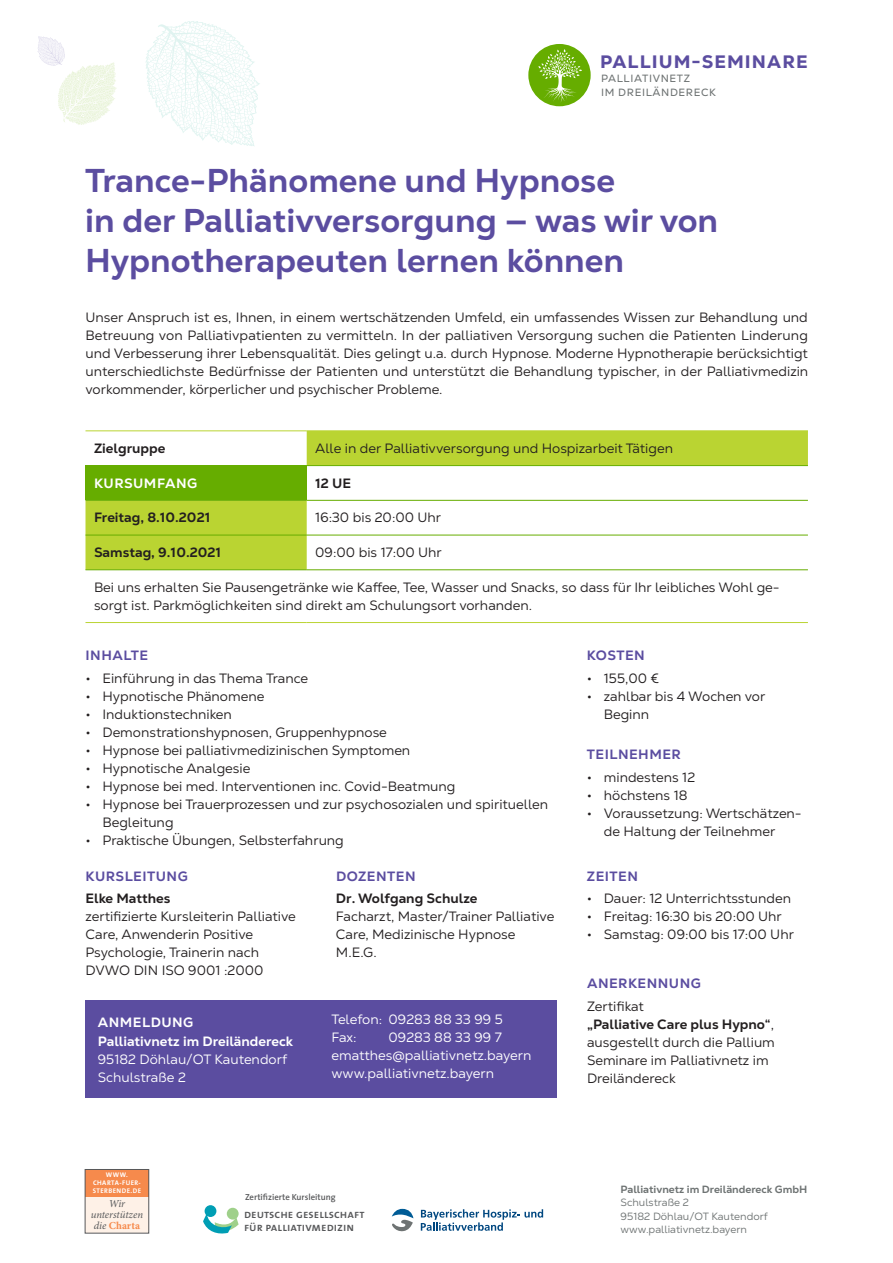
<style>
.page{position:relative;width:893px;height:1263px;background:#fff}
.page>*{position:absolute;margin:0;border:0;box-sizing:border-box;transform-origin:0 0}
.t1{font:800 33px/39.6px "Nexa Text";color:#5b4da0}
.t2{font:800 18px "Nexa Text";letter-spacing:.06em;color:#5b4da0}
.fließ{font:13.5px/18px "Nexa Text";color:#231f20}
.fließ-2{font:13.5px "Nexa Text";color:#fff}
.fließ-3{font:800 13.5px "Nexa Text";color:#231f20}
.kÜ{font:800 13.5px "Nexa Text";letter-spacing:.035em;color:#5b4da0}
.fließ-4{font:800 13.5px "Nexa Text";color:#fff}
.fließ-5{font:800 13.5px "Nexa Text";letter-spacing:.035em;color:#fff}
.kÜ-2{font:800 13.5px "Nexa Text";letter-spacing:.035em;color:#fff}
.t3{font:11.85px/12.8px "The Sans Semi Bold Caps";letter-spacing:.005em;color:#57585a}
.t4{font:italic 10.65px/11.2px "Minion Pro";letter-spacing:-.01em;color:#57585a;text-align:center}
.fließ-6{font:10.5px "Nexa Text";color:#6e7373}
.fließ-7{font:800 10.5px "Nexa Text";color:#6e7373}
.t5{font:10.5px "Nexa Text";letter-spacing:.06em;color:#6e7373}
.t6{font:600 8.7px "The Sans";color:#57585a}
.t7{font:700 6.75px/7.9px "The Sans";letter-spacing:.065em;color:#fff;text-align:center}
.s1{font-weight:400}
.s2{font-weight:700;font-style:normal;color:#f68a4c}
</style>
<div class="page">
<div style="left:528px;top:44px;width:63px;height:62px;background:#66ad00;border-radius:50%"></div>
<svg style="left:539px;top:49px;width:43px;height:54px"></svg>
<svg style="left:392px;top:1209px;width:21px;height:23px"></svg>
<svg style="left:421px;top:1209px;width:122px;height:22px"></svg>
<div style="left:85px;top:1169px;width:64px;height:64px;background:#fef1e7"></div>
<div style="left:85px;top:1169px;width:64px;height:27px;background:#f68a4c"></div>
<div style="left:85px;top:1169px;width:64px;height:64px;border:1px solid #57585a"></div>
<svg style="left:85px;top:431px;width:723px;height:138px"></svg>
<div style="left:85px;top:466px;width:222px;height:34px;background:#66ad00"></div>
<hr style="left:85px;top:430px;width:222px;height:1px;background:#bad432">
<hr style="left:307px;top:430px;width:501px;height:1px;background:#bad432">
<hr style="left:85px;top:622px;width:222px;height:1px;background:#bad432">
<hr style="left:307px;top:622px;width:501px;height:1px;background:#bad432">
<hr style="left:85px;top:465px;width:222px;height:1px;background:#66ad00">
<hr style="left:307px;top:465px;width:501px;height:1px;background:#66ad00">
<hr style="left:85px;top:500px;width:222px;height:1px;background:#66ad00">
<hr style="left:307px;top:500px;width:501px;height:1px;background:#66ad00">
<hr style="left:85px;top:535px;width:222px;height:1px;background:#66ad00">
<hr style="left:307px;top:535px;width:501px;height:1px;background:#66ad00">
<hr style="left:85px;top:569px;width:222px;height:1px;background:#66ad00">
<hr style="left:307px;top:569px;width:501px;height:1px;background:#66ad00">
<div style="left:85px;top:1000px;width:472px;height:98px;background:#5b4da0"></div>
<svg style="left:146px;top:21px;width:114px;height:125px"></svg>
<svg style="left:37px;top:36px;width:80px;height:89px"></svg>
<div style="left:205px;top:1205px;width:11px;height:12px;background:#009eb4;border-radius:50%"></div>
<div style="left:227px;top:1208px;width:12px;height:11px;background:#9fd08a;border-radius:50%"></div>
<svg style="left:203px;top:1213px;width:36px;height:21px"></svg>
<p class="t2" style="left:600px;top:50px;width:209px">PALLIUM-SEMINARE</p>
<p class="t5" style="left:601px;top:72px;width:91px">PALLIATIVNETZ</p>
<p class="t5" style="left:601px;top:86px;width:116px">IM DREILÄNDERECK</p>
<p class="t1" style="left:85px;top:161px;width:635px">Trance-Phänomene und Hypnose<br>in der Palliativversorgung — was wir von<br>Hypnotherapeuten lernen können</p>
<p class="fließ" style="left:85px;top:308px;width:724px;text-align:justify">Unser Anspruch ist es, Ihnen, in einem wertschätzenden Umfeld, ein umfassendes Wissen zur Behandlung und Betreuung von Palliativpatienten zu vermitteln. In der palliativen Versorgung suchen die Patienten Linderung und Verbesserung ihrer Lebensqualität. Dies gelingt u.a. durch Hypnose. Moderne Hypnotherapie berücksichtigt unterschiedlichste Bedürfnisse der Patienten und unterstützt die Behandlung typischer, in der Palliativmedizin vorkommender, körperlicher und psychischer Probleme.</p>
<p class="fließ-3" style="left:94px;top:439px;width:73px">Zielgruppe</p>
<p class="fließ" style="left:315px;top:439px;width:359px">Alle in der Palliativversorgung und Hospizarbeit Tätigen</p>
<p class="fließ-5" style="left:94px;top:474px;width:105px">KURSUMFANG</p>
<p class="fließ-3" style="left:315px;top:474px;width:37px">12 UE</p>
<p class="fließ-3" style="left:94px;top:509px;width:118px">Freitag, 8.10.2021</p>
<p class="fließ" style="left:315px;top:508px;width:127px">16:30 bis 20:00 Uhr</p>
<p class="fließ-3" style="left:94px;top:544px;width:129px">Samstag, 9.10.2021</p>
<p class="fließ" style="left:315px;top:543px;width:128px">09:00 bis 17:00 Uhr</p>
<p class="fließ" style="left:94px;top:578px;width:687px">Bei uns erhalten Sie Pausengetränke wie Kaffee, Tee, Wasser und Snacks, so dass für Ihr leibliches Wohl ge&shy;sorgt ist. Parkmöglichkeiten sind direkt am Schulungsort vorhanden.</p>
<p class="kÜ" style="left:86px;top:647px;width:64px">INHALTE</p>
<p class="fließ" style="left:85px;top:669px;width:224px">• Einführung in das Thema Trance</p>
<p class="fließ" style="left:85px;top:687px;width:180px">• Hypnotische Phänomene</p>
<p class="fließ" style="left:85px;top:705px;width:148px">• Induktionstechniken</p>
<p class="fließ" style="left:85px;top:723px;width:303px">• Demonstrationshypnosen, Gruppenhypnose</p>
<p class="fließ" style="left:85px;top:741px;width:326px">• Hypnose bei palliativmedizinischen Symptomen</p>
<p class="fließ" style="left:85px;top:759px;width:166px">• Hypnotische Analgesie</p>
<p class="fließ" style="left:85px;top:777px;width:372px">• Hypnose bei med. Interventionen inc. Covid-Beatmung</p>
<p class="fließ" style="left:102px;top:795px;width:447px;text-indent:-17px">• Hypnose bei Trauerprozessen und zur psychosozialen und spirituellen<br>Begleitung</p>
<p class="fließ" style="left:85px;top:831px;width:260px">• Praktische Übungen, Selbsterfahrung</p>
<p class="kÜ" style="left:86px;top:867px;width:104px">KURSLEITUNG</p>
<p class="fließ-3" style="left:85px;top:890px;width:86px">Elke Matthes</p>
<p class="fließ" style="left:85px;top:907px;width:212px">zertifizierte Kursleiterin Palliative<br>Care, Anwenderin Positive<br>Psychologie, Trainerin nach<br>DVWO DIN ISO 9001 :2000</p>
<p class="kÜ" style="left:336px;top:867px;width:81px">DOZENTEN</p>
<p class="fließ-3" style="left:336px;top:890px;width:143px">Dr. Wolfgang Schulze</p>
<p class="fließ" style="left:336px;top:907px;width:220px">Facharzt, Master/Trainer Palliative</p>
<p class="fließ" style="left:336px;top:925px;width:181px">Care, Medizinische Hypnose<br>M.E.G.</p>
<p class="kÜ-2" style="left:98px;top:1013px;width:97px">ANMELDUNG</p>
<p class="fließ-4" style="left:98px;top:1033px;width:197px">Palliativnetz im Dreiländereck</p>
<p class="fließ-2" style="left:98px;top:1051px;width:191px">95182 Döhlau/OT Kautendorf</p>
<p class="fließ-2" style="left:98px;top:1069px;width:90px">Schulstraße 2</p>
<p class="fließ-2" style="left:331px;top:1011px;width:173px">Telefon: 09283 88 33 99 5</p>
<p class="fließ-2" style="left:331px;top:1029px;width:27px">Fax:</p>
<p class="fließ-2" style="left:388px;top:1029px;width:115px">09283 88 33 99 7</p>
<p class="fließ-2" style="left:331px;top:1047px;width:201px">ematthes@palliativnetz.bayern</p>
<p class="fließ-2" style="left:331px;top:1065px;width:164px">www.palliativnetz.bayern</p>
<p class="kÜ" style="left:587px;top:647px;width:59px">KOSTEN</p>
<p class="fließ" style="left:587px;top:669px;width:74px">• 155,00 €</p>
<p class="fließ" style="left:604px;top:687px;width:163px;text-indent:-17px">• zahlbar bis 4 Wochen vor<br>Beginn</p>
<p class="kÜ" style="left:587px;top:746px;width:96px">TEILNEHMER</p>
<p class="fließ" style="left:587px;top:768px;width:110px">• mindestens 12</p>
<p class="fließ" style="left:587px;top:786px;width:102px">• höchstens 18</p>
<p class="fließ" style="left:604px;top:804px;width:199px;text-indent:-17px">• Voraussetzung: Wertschätzen&shy;de Haltung der Teilnehmer</p>
<p class="kÜ" style="left:587px;top:867px;width:53px">ZEITEN</p>
<p class="fließ" style="left:587px;top:889px;width:206px">• Dauer: 12 Unterrichtsstunden</p>
<p class="fließ" style="left:587px;top:907px;width:197px">• Freitag: 16:30 bis 20:00 Uhr</p>
<p class="fließ" style="left:587px;top:925px;width:209px">• Samstag: 09:00 bis 17:00 Uhr</p>
<p class="kÜ" style="left:587px;top:975px;width:115px">ANERKENNUNG</p>
<p class="fließ" style="left:587px;top:997px;width:58px">Zertifikat</p>
<p class="fließ-3" style="left:587px;top:1015px;width:189px">„Palliative Care plus Hypno“<span class="s1">,</span></p>
<p class="fließ" style="left:587px;top:1033px;width:189px">ausgestellt durch die Pallium</p>
<p class="fließ" style="left:587px;top:1051px;width:183px">Seminare im Palliativnetz im</p>
<p class="fließ" style="left:587px;top:1069px;width:90px">Dreiländereck</p>
<p class="t7" style="left:93px;top:1171px;width:50px">WWW.<br>CHARTA-FUER-<br>STERBENDE.DE</p>
<p class="t4" style="left:91px;top:1198px;width:54px">Wir unterstützen die <span class="s2">Charta</span></p>
<p class="t6" style="left:245px;top:1189px;width:92px">Zertifizierte Kursleitung</p>
<p class="t3" style="left:244px;top:1207px;width:122px">deutsche gesellschaft für palliativmedizin</p>
<p class="fließ-7" style="left:620px;top:1182px;width:188px">Palliativnetz im Dreiländereck GmbH</p>
<p class="fließ-6" style="left:620px;top:1196px;width:70px">Schulstraße 2</p>
<p class="fließ-6" style="left:620px;top:1209px;width:149px">95182 Döhlau/OT Kautendorf</p>
<p class="fließ-6" style="left:620px;top:1223px;width:128px">www.palliativnetz.bayern</p>
</div>
